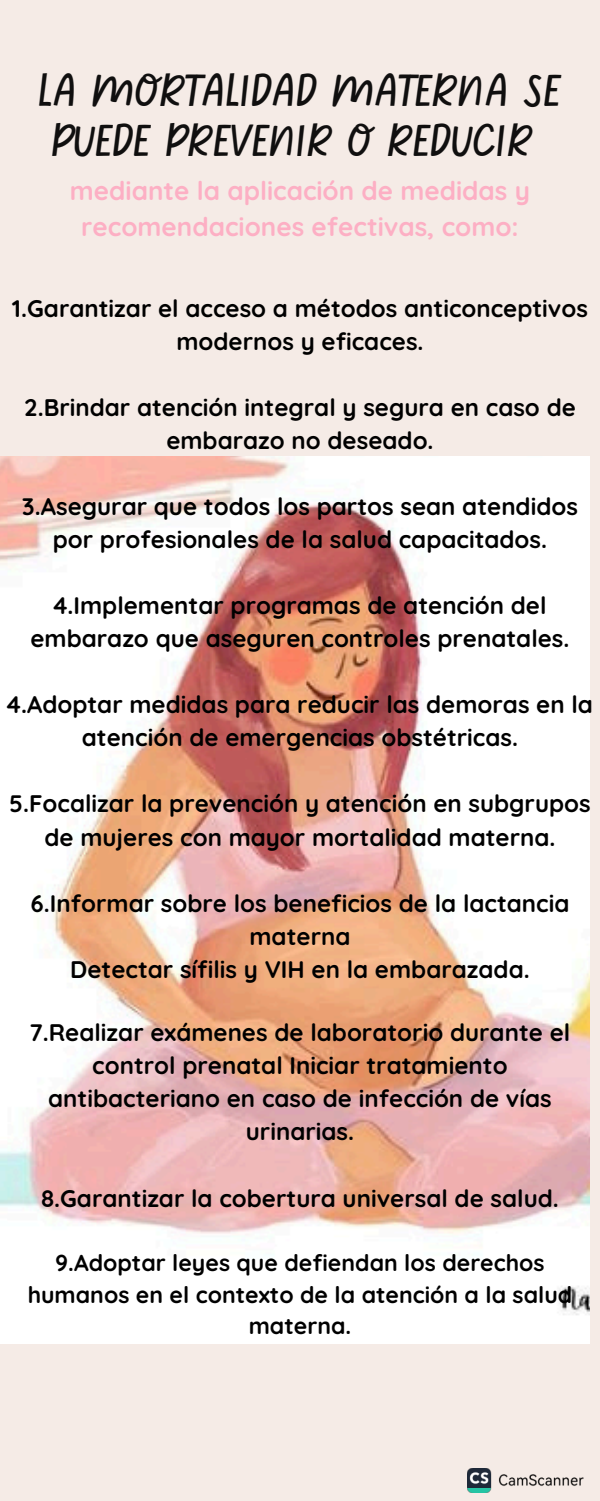
<style>
.page{position:relative;width:600px;height:1501px;background:#fff}
.page>*{position:absolute;margin:0;border:0;box-sizing:border-box;transform-origin:0 0}
.t1{font:49.6px/49.5px "Sweet Apricot";color:#100f0f}
.t2{font:700 26px/36px "Quicksand";color:#fdafc4;text-align:center}
.t3{font:700 24px/33px "Quicksand";color:#000;text-align:center}
.t4{font:700 23px/31.5px "Quicksand";color:#000;text-align:center}
</style>
<div class="page">
<div style="left:0;top:0;width:600px;height:1500px;background:#f5ebe6"></div>
<img style="left:0;top:457px;width:590px;height:886px">
<img style="left:468px;top:1468px;width:116px;height:24px">
<p class="t1" style="left:39px;top:64px;width:524px">LA MORTALIDAD MATERNA SE<br>PUEDE PREVENIR O REDUCIR</p>
<p class="t2" style="left:70px;top:172px;width:462px">mediante la aplicación de medidas y recomendaciones efectivas, como:</p>
<h2 class="t3" style="left:12px;top:291px;width:578px">1.Garantizar el acceso a métodos anticonceptivos modernos y eficaces.</h2>
<h2 class="t3" style="left:24px;top:390px;width:553px">2.Brindar atención integral y segura en caso de embarazo no deseado.</h2>
<h2 class="t3" style="left:22px;top:489px;width:558px">3.Asegurar que todos los partos sean atendidos por profesionales de la salud capacitados.</h2>
<h2 class="t3" style="left:30px;top:588px;width:541px">4.Implementar programas de atención del embarazo que aseguren controles prenatales.</h2>
<h2 class="t3" style="left:7px;top:687px;width:588px">4.Adoptar medidas para reducir las demoras en la atención de emergencias obstétricas.</h2>
<h2 class="t3" style="left:9px;top:786px;width:583px">5.Focalizar la prevención y atención en subgrupos de mujeres con mayor mortalidad materna.</h2>
<h2 class="t3" style="left:31px;top:885px;width:540px">6.Informar sobre los beneficios de la lactancia materna<br>Detectar sífilis y VIH en la embarazada.</h2>
<h2 class="t3" style="left:30px;top:1015px;width:542px">7.Realizar exámenes de laboratorio durante el control prenatal Iniciar tratamiento antibacteriano en caso de infección de vías urinarias.</h2>
<h2 class="t3" style="left:41px;top:1180px;width:519px">8.Garantizar la cobertura universal de salud.</h2>
<h2 class="t4" style="left:28px;top:1246px;width:546px">9.Adoptar leyes que defiendan los derechos humanos en el contexto de la atención a la salud materna.</h2>
</div>
